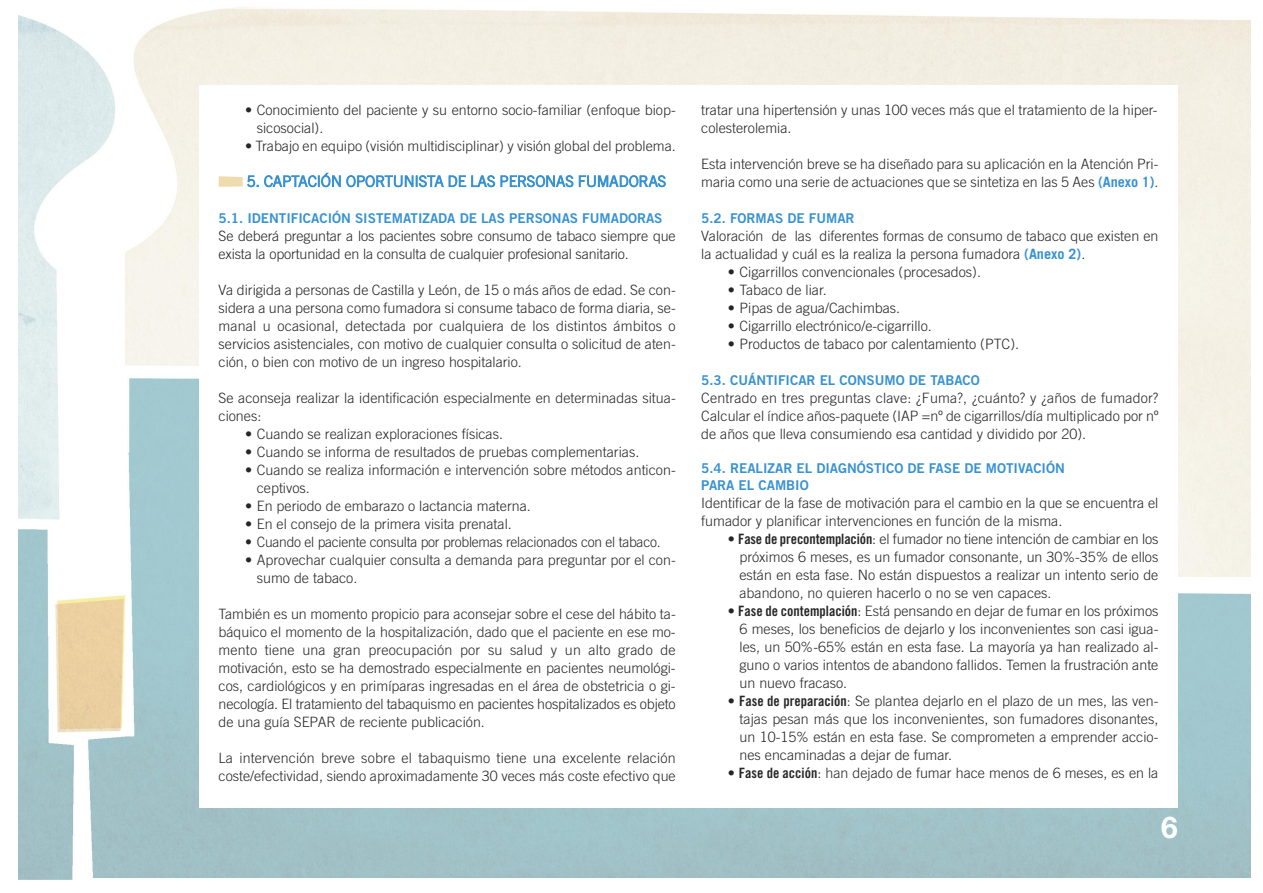
<style>
.page{position:relative;width:1263px;height:893px;background:#fff}
.page>*{position:absolute;margin:0;border:0;box-sizing:border-box;transform-origin:0 0}
.t1{font:700 30px "Helvetica Neue LT Std";color:#fff}
.t2{font:300 15px "Trade Gothic LT Std";color:#3892d2}
.t3{font:300 14.25px/18px "Trade Gothic LT Std";color:#272627}
.t4{font:13.5px/16.2px "Trade Gothic LT Std Bd 2";color:#3892d2}
.s1{font-weight:700;color:#3892d2}
.s2{font-family:"Trade Gothic LT Std Bd Cn 20";font-weight:400}
</style>
<div class="page">
<img style="left:19px;top:7px;width:1231px;height:873px">
<div style="left:199px;top:85px;width:979px;height:723px;background:#fff"></div>
<svg style="left:219px;top:176px;width:24px;height:11px"></svg>
<p class="t3" style="left:257px;top:102px;width:420px;text-indent:-12px">• Conocimiento del paciente y su entorno socio-familiar (enfoque biop&shy;sicosocial).</p>
<p class="t3" style="left:245px;top:138px;width:432px">• Trabajo en equipo (visión multidisciplinar) y visión global del problema.</p>
<p class="t2" style="left:247px;top:176px;width:420px">5. CAPTACIÓN OPORTUNISTA DE LAS PERSONAS FUMADORAS</p>
<p class="t4" style="left:219px;top:211px;width:445px">5.1. IDENTIFICACIÓN SISTEMATIZADA DE LAS PERSONAS FUMADORAS</p>
<p class="t3" style="left:219px;top:228px;width:459px">Se deberá preguntar a los pacientes sobre consumo de tabaco siempre que exista la oportunidad en la consulta de cualquier profesional sanitario.</p>
<p class="t3" style="left:219px;top:282px;width:459px;text-align:justify">Va dirigida a personas de Castilla y León, de 15 o más años de edad. Se con&shy;sidera a una persona como fumadora si consume tabaco de forma diaria, se&shy;manal u ocasional, detectada por cualquiera de los distintos ámbitos o servicios asistenciales, con motivo de cualquier consulta o solicitud de aten&shy;ción, o bien con motivo de un ingreso hospitalario.</p>
<p class="t3" style="left:219px;top:390px;width:459px">Se aconseja realizar la identificación especialmente en determinadas situa&shy;ciones:</p>
<p class="t3" style="left:245px;top:426px;width:259px">• Cuando se realizan exploraciones físicas.</p>
<p class="t3" style="left:245px;top:444px;width:396px">• Cuando se informa de resultados de pruebas complementarias.</p>
<p class="t3" style="left:257px;top:462px;width:420px;text-indent:-12px">• Cuando se realiza información e intervención sobre métodos anticon&shy;ceptivos.</p>
<p class="t3" style="left:245px;top:498px;width:287px">• En periodo de embarazo o lactancia materna.</p>
<p class="t3" style="left:245px;top:516px;width:268px">• En el consejo de la primera visita prenatal.</p>
<p class="t3" style="left:245px;top:534px;width:417px">• Cuando el paciente consulta por problemas relacionados con el tabaco.</p>
<p class="t3" style="left:257px;top:552px;width:420px;text-indent:-12px">• Aprovechar cualquier consulta a demanda para preguntar por el con&shy;sumo de tabaco.</p>
<p class="t3" style="left:219px;top:606px;width:459px;text-align:justify">También es un momento propicio para aconsejar sobre el cese del hábito ta&shy;báquico el momento de la hospitalización, dado que el paciente en ese mo&shy;mento tiene una gran preocupación por su salud y un alto grado de motivación, esto se ha demostrado especialmente en pacientes neumológi&shy;cos, cardiológicos y en primíparas ingresadas en el área de obstetricia o gi&shy;necología. El tratamiento del tabaquismo en pacientes hospitalizados es objeto de una guía SEPAR de reciente publicación.</p>
<p class="t3" style="left:219px;top:750px;width:459px">La intervención breve sobre el tabaquismo tiene una excelente relación coste/efectividad, siendo aproximadamente 30 veces más coste efectivo que</p>
<p class="t3" style="left:701px;top:102px;width:458px">tratar una hipertensión y unas 100 veces más que el tratamiento de la hiper&shy;colesterolemia.</p>
<p class="t3" style="left:701px;top:156px;width:459px">Esta intervención breve se ha diseñado para su aplicación en la Atención Pri&shy;maria como una serie de actuaciones que se sintetiza en las 5 Aes <span class="s1">(Anexo 1)</span>.</p>
<p class="t4" style="left:701px;top:211px;width:155px">5.2. FORMAS DE FUMAR</p>
<p class="t3" style="left:701px;top:228px;width:459px">Valoración de las diferentes formas de consumo de tabaco que existen en la actualidad y cuál es la realiza la persona fumadora <span class="s1">(Anexo 2)</span>.</p>
<p class="t3" style="left:728px;top:264px;width:255px">• Cigarrillos convencionales (procesados).</p>
<p class="t3" style="left:728px;top:282px;width:100px">• Tabaco de liar.</p>
<p class="t3" style="left:728px;top:300px;width:174px">• Pipas de agua/Cachimbas.</p>
<p class="t3" style="left:728px;top:318px;width:206px">• Cigarrillo electrónico/e-cigarrillo.</p>
<p class="t3" style="left:728px;top:336px;width:293px">• Productos de tabaco por calentamiento (PTC).</p>
<p class="t4" style="left:701px;top:373px;width:280px">5.3. CUÁNTIFICAR EL CONSUMO DE TABACO</p>
<p class="t3" style="left:701px;top:390px;width:459px;text-align:justify">Centrado en tres preguntas clave: ¿Fuma?, ¿cuánto? y ¿años de fumador?<br>Calcular el índice años-paquete (IAP =nº de cigarrillos/día multiplicado por nº de años que lleva consumiendo esa cantidad y dividido por 20).</p>
<p class="t4" style="left:701px;top:462px;width:365px">5.4. REALIZAR EL DIAGNÓSTICO DE FASE DE MOTIVACIÓN<br>PARA EL CAMBIO</p>
<p class="t3" style="left:701px;top:495px;width:459px">Identificar de la fase de motivación para el cambio en la que se encuentra el fumador y planificar intervenciones en función de la misma.</p>
<p class="t3" style="left:739px;top:531px;width:420px;text-align:justify;text-indent:-12px">• <span class="s2">Fase de precontemplación</span>: el fumador no tiene intención de cambiar en los próximos 6 meses, es un fumador consonante, un 30%-35% de ellos están en esta fase. No están dispuestos a realizar un intento serio de abandono, no quieren hacerlo o no se ven capaces.</p>
<p class="t3" style="left:739px;top:603px;width:420px;text-align:justify;text-indent:-12px">• <span class="s2">Fase de contemplación</span>: Está pensando en dejar de fumar en los próximos 6 meses, los beneficios de dejarlo y los inconvenientes son casi igua&shy;les, un 50%-65% están en esta fase. La mayoría ya han realizado al&shy;guno o varios intentos de abandono fallidos. Temen la frustración ante un nuevo fracaso.</p>
<p class="t3" style="left:739px;top:693px;width:420px;text-align:justify;text-indent:-12px">• <span class="s2">Fase de preparación</span>: Se plantea dejarlo en el plazo de un mes, las ven&shy;tajas pesan más que los inconvenientes, son fumadores disonantes, un 10-15% están en esta fase. Se comprometen a emprender accio&shy;nes encaminadas a dejar de fumar.</p>
<p class="t3" style="left:728px;top:765px;width:432px">• <span class="s2">Fase de acción</span>: han dejado de fumar hace menos de 6 meses, es en la</p>
<h1 class="t1" style="left:1161px;top:816px;width:18px">6</h1>
</div>
